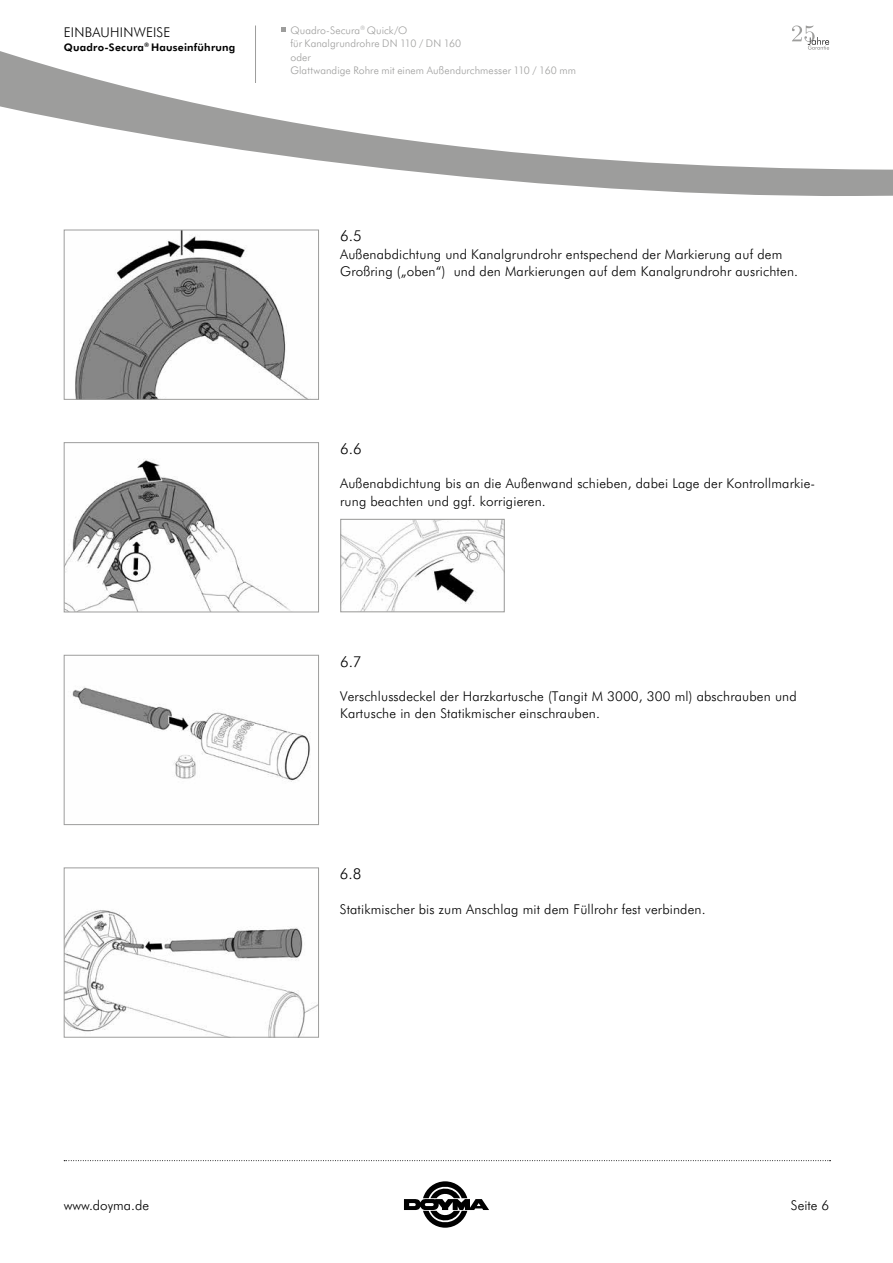
<style>
.page{position:relative;width:893px;height:1263px;background:#fff}
.page>*{position:absolute;margin:0;border:0;box-sizing:border-box;transform-origin:0 0}
.t1{font:300 15px "Futura BT";color:#000}
.t2{font:300 13.5px/17.2px "Futura BT";letter-spacing:.01em;color:#000}
.t3{font:300 10.5px/13.5px "Futura BT";letter-spacing:.005em;color:#9d9d9c}
.t4{font:700 10.5px "Futura BT";letter-spacing:.02em;color:#000}
</style>
<div class="page">
<svg style="left:0;top:25px;width:893px;height:171px"></svg>
<svg style="left:404px;top:1181px;width:85px;height:47px"></svg>
<svg style="left:64px;top:1160px;width:767px;height:1px"></svg>
<img style="left:75px;top:232px;width:232px;height:166px">
<div style="left:64px;top:230px;width:255px;height:170px;border:1px solid #9d9d9c"></div>
<img style="left:66px;top:910px;width:251px;height:125px">
<div style="left:64px;top:867px;width:255px;height:170px;border:1px solid #9d9d9c"></div>
<img style="left:72px;top:686px;width:238px;height:96px">
<div style="left:64px;top:655px;width:255px;height:170px;border:1px solid #9d9d9c"></div>
<img style="left:66px;top:459px;width:224px;height:151px">
<div style="left:64px;top:442px;width:255px;height:170px;border:1px solid #9d9d9c"></div>
<img style="left:342px;top:521px;width:161px;height:89px">
<div style="left:340px;top:519px;width:165px;height:93px;border:1px solid #9d9d9c"></div>
<svg style="left:792px;top:26px;width:37px;height:24px"></svg>
<hr style="left:255px;top:26px;width:1px;height:57px;background:#9d9d9c">
<svg style="left:281px;top:28px;width:5px;height:4px"></svg>
<p class="t2" style="left:64px;top:23px;width:108px">EINBAUHINWEISE</p>
<p class="t4" style="left:64px;top:40px;width:173px">Quadro-Secura<sup>®</sup> Hauseinführung</p>
<p class="t3" style="left:290px;top:23px;width:287px">Quadro-Secura<sup>®</sup> Quick/O<br>für Kanalgrundrohre DN 110 / DN 160<br>oder<br>Glattwandige Rohre mit einem Außendurchmesser 110 / 160 mm</p>
<p class="t1" style="left:340px;top:226px;width:23px">6.5</p>
<p class="t2" style="left:340px;top:245px;width:459px">Außenabdichtung und Kanalgrundrohr entspechend der Markierung auf dem<br>Großring („oben“) und den Markierungen auf dem Kanalgrundrohr ausrichten.</p>
<p class="t1" style="left:340px;top:438px;width:23px">6.6</p>
<p class="t2" style="left:340px;top:474px;width:477px">Außenabdichtung bis an die Außenwand schieben, dabei Lage der Kontrollmarkie&shy;rung beachten und ggf. korrigieren.</p>
<p class="t1" style="left:340px;top:651px;width:23px">6.7</p>
<p class="t2" style="left:340px;top:687px;width:458px">Verschlussdeckel der Harzkartusche (Tangit M 3000, 300 ml) abschrauben und<br>Kartusche in den Statikmischer einschrauben.</p>
<p class="t1" style="left:340px;top:864px;width:23px">6.8</p>
<p class="t2" style="left:340px;top:900px;width:367px">Statikmischer bis zum Anschlag mit dem Füllrohr fest verbinden.</p>
<p class="t2" style="left:64px;top:1196px;width:87px">www.doyma.de</p>
<p class="t2" style="left:791px;top:1196px;width:40px">Seite 6</p>
</div>
